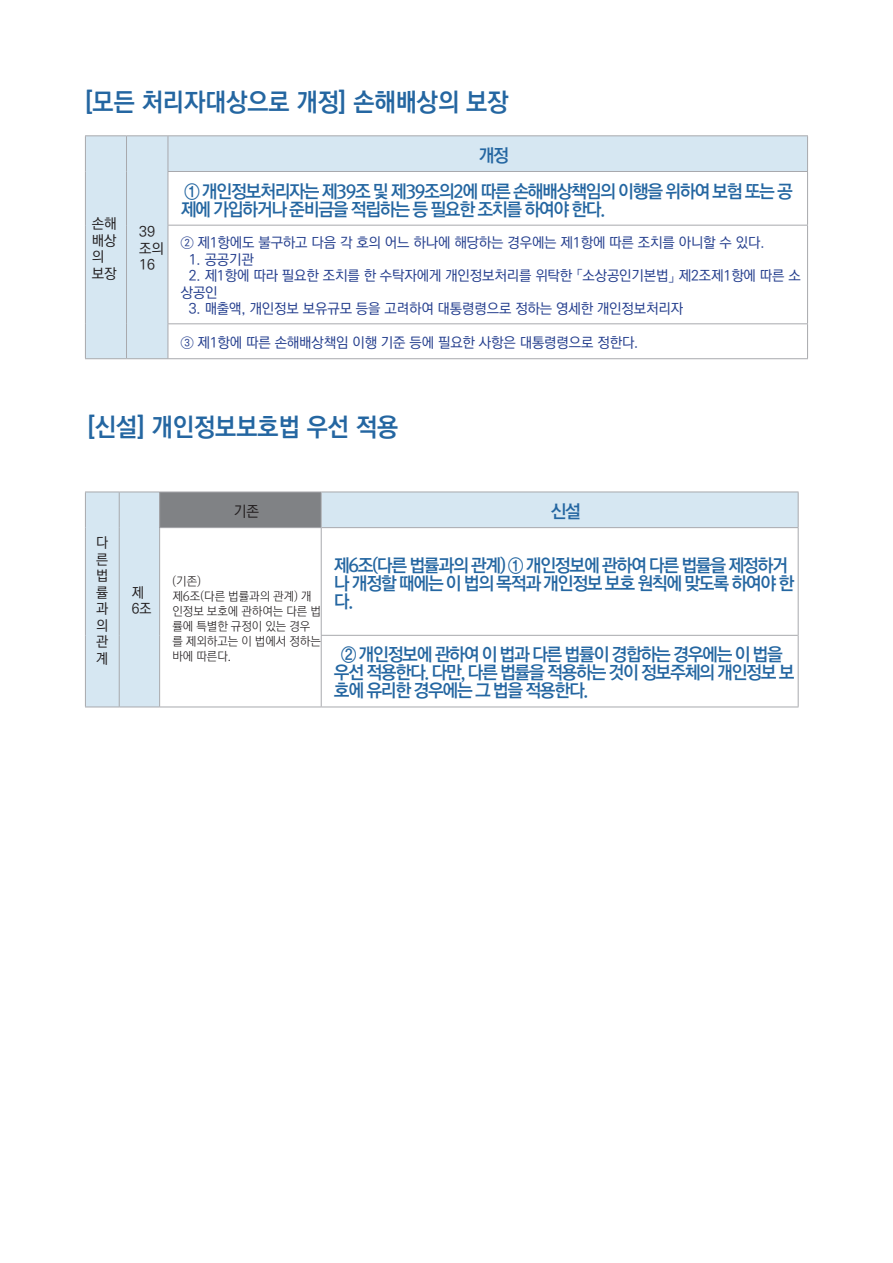
<style>
.page{position:relative;width:893px;height:1263px;background:#fff}
.page>*{position:absolute;margin:0;border:0;box-sizing:border-box;transform-origin:0 0}
.t1{font:700 25.5px "Ko Pub World Dotum";color:#2466a1;scale:.95 1}
.t2{font:18px/18px "Rix Go B";letter-spacing:-.075em;color:#2466a1}
.t3{font:500 15px "Ko Pub World Dotum";color:#231f20}
.t4{font:500 14.25px/16.5px "Ko Pub World Dotum";letter-spacing:-.01em;color:#253f8e}
.t5{font:500 14.25px/16.5px "Ko Pub World Dotum";letter-spacing:-.01em;color:#231f20}
.t6{font:12px/15px "Rix Go L";color:#231f20}
</style>
<div class="page">
<svg style="left:86px;top:136px;width:721px;height:222px"></svg>
<hr style="left:85px;top:135px;width:41px;height:1px;background:#a8a9ad">
<hr style="left:85px;top:136px;width:1px;height:35px;background:#a8a9ad">
<hr style="left:126px;top:135px;width:42px;height:1px;background:#a8a9ad">
<hr style="left:126px;top:136px;width:1px;height:35px;background:#a8a9ad">
<hr style="left:85px;top:171px;width:1px;height:54px;background:#a8a9ad">
<hr style="left:126px;top:171px;width:1px;height:54px;background:#a8a9ad">
<hr style="left:85px;top:225px;width:1px;height:99px;background:#a8a9ad">
<hr style="left:126px;top:225px;width:1px;height:99px;background:#a8a9ad">
<hr style="left:85px;top:324px;width:1px;height:34px;background:#a8a9ad">
<hr style="left:126px;top:324px;width:1px;height:34px;background:#a8a9ad">
<hr style="left:85px;top:358px;width:41px;height:1px;background:#a8a9ad">
<hr style="left:126px;top:358px;width:42px;height:1px;background:#a8a9ad">
<hr style="left:168px;top:135px;width:640px;height:1px;background:#a8a9ad">
<hr style="left:168px;top:136px;width:1px;height:35px;background:#a8a9ad">
<hr style="left:807px;top:136px;width:1px;height:35px;background:#a8a9ad">
<hr style="left:168px;top:171px;width:640px;height:1px;background:#a8a9ad">
<hr style="left:168px;top:172px;width:1px;height:53px;background:#a8a9ad">
<hr style="left:807px;top:172px;width:1px;height:53px;background:#a8a9ad">
<hr style="left:168px;top:225px;width:640px;height:1px;background:#a8a9ad">
<hr style="left:168px;top:226px;width:1px;height:97px;background:#a8a9ad">
<hr style="left:807px;top:226px;width:1px;height:97px;background:#a8a9ad">
<hr style="left:168px;top:324px;width:1px;height:34px;background:#a8a9ad">
<hr style="left:807px;top:324px;width:1px;height:34px;background:#a8a9ad">
<hr style="left:168px;top:323px;width:640px;height:1px;background:#a8a9ad">
<hr style="left:168px;top:358px;width:640px;height:1px;background:#a8a9ad">
<svg style="left:86px;top:493px;width:712px;height:214px"></svg>
<div style="left:160px;top:492px;width:161px;height:36px;background:#808285"></div>
<hr style="left:85px;top:492px;width:34px;height:1px;background:#a8a9ad">
<hr style="left:85px;top:492px;width:1px;height:36px;background:#a8a9ad">
<hr style="left:119px;top:492px;width:41px;height:1px;background:#a8a9ad">
<hr style="left:119px;top:492px;width:1px;height:36px;background:#a8a9ad">
<hr style="left:85px;top:528px;width:1px;height:107px;background:#a8a9ad">
<hr style="left:119px;top:528px;width:1px;height:107px;background:#a8a9ad">
<hr style="left:85px;top:635px;width:1px;height:72px;background:#a8a9ad">
<hr style="left:119px;top:635px;width:1px;height:72px;background:#a8a9ad">
<hr style="left:85px;top:707px;width:34px;height:1px;background:#a8a9ad">
<hr style="left:119px;top:707px;width:41px;height:1px;background:#a8a9ad">
<hr style="left:160px;top:492px;width:161px;height:1px;background:#a8a9ad">
<hr style="left:159px;top:492px;width:1px;height:35px;background:#a8a9ad">
<hr style="left:321px;top:492px;width:477px;height:1px;background:#a8a9ad">
<hr style="left:321px;top:492px;width:1px;height:35px;background:#a8a9ad">
<hr style="left:798px;top:492px;width:1px;height:35px;background:#a8a9ad">
<hr style="left:159px;top:527px;width:162px;height:1px;background:#a8a9ad">
<hr style="left:159px;top:528px;width:1px;height:107px;background:#a8a9ad">
<hr style="left:321px;top:527px;width:477px;height:1px;background:#a8a9ad">
<hr style="left:321px;top:528px;width:1px;height:107px;background:#a8a9ad">
<hr style="left:159px;top:635px;width:1px;height:72px;background:#a8a9ad">
<hr style="left:798px;top:528px;width:1px;height:107px;background:#a8a9ad">
<hr style="left:798px;top:635px;width:1px;height:72px;background:#a8a9ad">
<hr style="left:321px;top:635px;width:477px;height:1px;background:#a8a9ad">
<hr style="left:321px;top:636px;width:1px;height:71px;background:#a8a9ad">
<hr style="left:160px;top:707px;width:161px;height:1px;background:#a8a9ad">
<hr style="left:321px;top:707px;width:477px;height:1px;background:#a8a9ad">
<p class="t1" style="left:85px;top:83px;width:447px">[모든 처리자대상으로 개정] 손해배상의 보장</p>
<p class="t5" style="left:92px;top:216px;width:26px">손해</p>
<p class="t5" style="left:92px;top:233px;width:26px">배상 의 보장</p>
<p class="t5" style="left:139px;top:224px;width:26px">39 조의<br>16</p>
<p class="t2" style="left:479px;top:146px;width:32px">개정</p>
<p class="t2" style="left:181px;top:182px;width:614px">① 개인정보처리자는 제39조 및 제39조의2에 따른 손해배상책임의 이행을 위하여 보험 또는 공 제에 가입하거나 준비금을 적립하는 등 필요한 조치를 하여야 한다.</p>
<p class="t4" style="left:181px;top:235px;width:585px">② 제1항에도 불구하고 다음 각 호의 어느 하나에 해당하는 경우에는 제1항에 따른 조치를 아니할 수 있다.</p>
<p class="t4" style="left:189px;top:252px;width:67px">1. 공공기관</p>
<p class="t4" style="left:181px;top:268px;width:622px;text-indent:8px">2. 제1항에 따라 필요한 조치를 한 수탁자에게 개인정보처리를 위탁한 「소상공인기본법」 제2조제1항에 따른 소 상공인</p>
<p class="t4" style="left:189px;top:301px;width:496px">3. 매출액, 개인정보 보유규모 등을 고려하여 대통령령으로 정하는 영세한 개인정보처리자</p>
<p class="t4" style="left:181px;top:335px;width:459px">③ 제1항에 따른 손해배상책임 이행 기준 등에 필요한 사항은 대통령령으로 정한다.</p>
<p class="t1" style="left:88px;top:409px;width:329px">[신설] 개인정보보호법 우선 적용</p>
<p class="t5" style="left:96px;top:535px;width:14px;text-align:justify">다 른 법 률 과 의 관 계</p>
<p class="t5" style="left:132px;top:585px;width:14px">제</p>
<p class="t5" style="left:132px;top:601px;width:21px">6조</p>
<p class="t3" style="left:234px;top:501px;width:27px">기존</p>
<p class="t2" style="left:551px;top:502px;width:32px">신설</p>
<p class="t6" style="left:172px;top:573px;width:30px">(기존)</p>
<p class="t6" style="left:172px;top:588px;width:150px">제6조(다른 법률과의 관계) 개 인정보 보호에 관하여는 다른 법 률에 특별한 규정이 있는 경우 를 제외하고는 이 법에서 정하는 바에 따른다.</p>
<p class="t2" style="left:334px;top:556px;width:462px">제6조(다른 법률과의 관계) ① 개인정보에 관하여 다른 법률을 제정하거 나 개정할 때에는 이 법의 목적과 개인정보 보호 원칙에 맞도록 하여야 한 다.</p>
<p class="t2" style="left:334px;top:646px;width:462px;text-indent:7px">② 개인정보에 관하여 이 법과 다른 법률이 경합하는 경우에는 이 법을 우선 적용한다. 다만, 다른 법률을 적용하는 것이 정보주체의 개인정보 보 호에 유리한 경우에는 그 법을 적용한다.</p>
</div>
